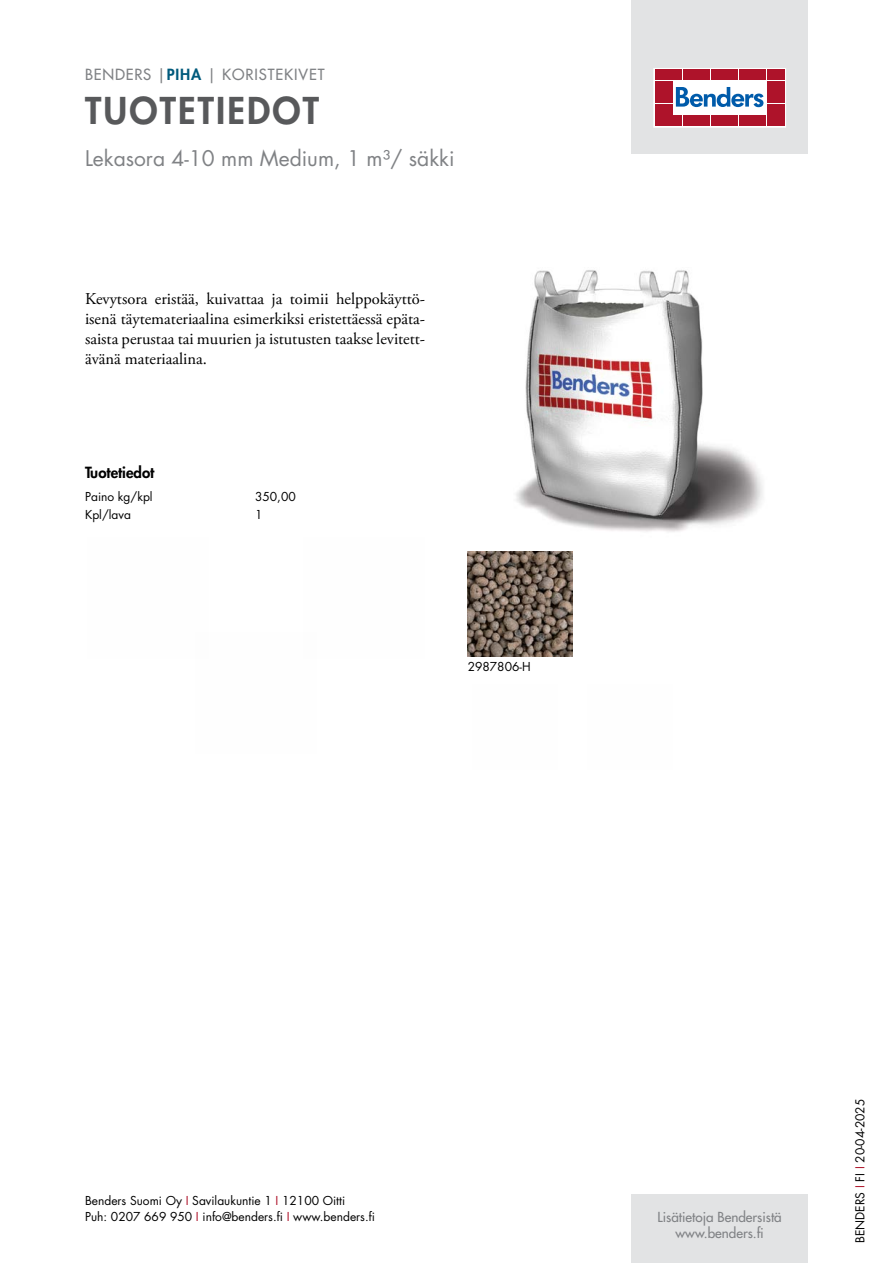
<style>
.page{position:relative;width:893px;height:1263px;background:#fff}
.page>*{position:absolute;margin:0;border:0;box-sizing:border-box;transform-origin:0 0}
.t1{font:800 36px "Futura Std";letter-spacing:.06em;color:#58595b}
.t2{font:21px "Futura Std";color:#808285}
.t3{font:16.5px/19.8px "Adobe Garamond Pro";color:#000;text-align:justify}
.t4{font:500 15px "Futura Std";letter-spacing:.06em;color:#808285}
.t5{font:800 15px "Futura Std";color:#000}
.t6{font:500 13.5px/16.2px "Futura Std";color:#808285;text-align:center}
.t7{font:12px/16.5px "Futura Std";color:#000}
.s1{font-weight:800;color:#005a7c}
.s2{color:#ae132a}
</style>
<div class="page">
<div style="left:631px;top:0;width:177px;height:153px;background:#e2e3e4"></div>
<div style="left:631px;top:1195px;width:177px;height:68px;background:#e2e3e4"></div>
<svg style="left:656px;top:70px;width:128px;height:55px;background:#ebc6cc"></svg>
<div style="left:654px;top:68px;width:132px;height:59px;border:1px solid #fff"></div>
<div style="left:655px;top:70px;width:8px;height:10px;background:#ae132a"></div>
<div style="left:664px;top:70px;width:8px;height:10px;background:#ae132a"></div>
<div style="left:655px;top:81px;width:8px;height:10px;background:#ae132a"></div>
<div style="left:664px;top:81px;width:8px;height:10px;background:#ae132a"></div>
<div style="left:655px;top:93px;width:8px;height:10px;background:#ae132a"></div>
<div style="left:664px;top:93px;width:8px;height:10px;background:#ae132a"></div>
<div style="left:655px;top:104px;width:8px;height:11px;background:#ae132a"></div>
<div style="left:664px;top:104px;width:8px;height:11px;background:#ae132a"></div>
<div style="left:655px;top:116px;width:8px;height:10px;background:#ae132a"></div>
<div style="left:664px;top:116px;width:8px;height:10px;background:#ae132a"></div>
<div style="left:674px;top:70px;width:8px;height:10px;background:#ae132a"></div>
<div style="left:683px;top:70px;width:8px;height:10px;background:#ae132a"></div>
<div style="left:692px;top:70px;width:8px;height:10px;background:#ae132a"></div>
<div style="left:702px;top:70px;width:8px;height:10px;background:#ae132a"></div>
<div style="left:711px;top:70px;width:8px;height:10px;background:#ae132a"></div>
<div style="left:720px;top:70px;width:8px;height:10px;background:#ae132a"></div>
<div style="left:730px;top:70px;width:8px;height:10px;background:#ae132a"></div>
<div style="left:739px;top:70px;width:8px;height:10px;background:#ae132a"></div>
<div style="left:748px;top:70px;width:8px;height:10px;background:#ae132a"></div>
<div style="left:758px;top:70px;width:8px;height:10px;background:#ae132a"></div>
<div style="left:674px;top:116px;width:8px;height:10px;background:#ae132a"></div>
<div style="left:683px;top:116px;width:8px;height:10px;background:#ae132a"></div>
<div style="left:692px;top:116px;width:8px;height:10px;background:#ae132a"></div>
<div style="left:702px;top:116px;width:8px;height:10px;background:#ae132a"></div>
<div style="left:711px;top:116px;width:8px;height:10px;background:#ae132a"></div>
<div style="left:720px;top:116px;width:8px;height:10px;background:#ae132a"></div>
<div style="left:730px;top:116px;width:8px;height:10px;background:#ae132a"></div>
<div style="left:739px;top:116px;width:8px;height:10px;background:#ae132a"></div>
<div style="left:748px;top:116px;width:8px;height:10px;background:#ae132a"></div>
<div style="left:758px;top:116px;width:8px;height:10px;background:#ae132a"></div>
<div style="left:767px;top:70px;width:8px;height:10px;background:#ae132a"></div>
<div style="left:776px;top:70px;width:8px;height:10px;background:#ae132a"></div>
<div style="left:767px;top:81px;width:8px;height:10px;background:#ae132a"></div>
<div style="left:776px;top:81px;width:8px;height:10px;background:#ae132a"></div>
<div style="left:767px;top:93px;width:8px;height:10px;background:#ae132a"></div>
<div style="left:776px;top:93px;width:8px;height:10px;background:#ae132a"></div>
<div style="left:767px;top:104px;width:8px;height:11px;background:#ae132a"></div>
<div style="left:776px;top:104px;width:8px;height:11px;background:#ae132a"></div>
<div style="left:767px;top:116px;width:8px;height:10px;background:#ae132a"></div>
<div style="left:776px;top:116px;width:8px;height:10px;background:#ae132a"></div>
<svg style="left:676px;top:87px;width:87px;height:20px;background:#89b3d7"></svg>
<img style="left:516px;top:270px;width:247px;height:262px">
<img style="left:468px;top:552px;width:105px;height:105px">
<p class="t4" style="left:85px;top:65px;width:241px">BENDERS |<span class="s1">PIHA</span> | KORISTEKIVET</p>
<h1 class="t1" style="left:85px;top:87px;width:236px">TUOTETIEDOT</h1>
<p class="t2" style="left:85px;top:144px;width:371px">Lekasora 4-10 mm Medium, 1 m³/ säkki</p>
<p class="t3" style="left:85px;top:290px;width:342px">Kevytsora eristää, kuivattaa ja toimii helppokäyttö&shy;isenä täytemateriaalina esimerkiksi eristettäessä epäta&shy;saista perustaa tai muurien ja istutusten taakse levitett&shy;ävänä materiaalina.</p>
<p class="t5" style="left:85px;top:463px;width:71px">Tuotetiedot</p>
<p class="t7" style="left:85px;top:488px;width:69px">Paino kg/kpl</p>
<p class="t7" style="left:255px;top:488px;width:42px">350,00</p>
<p class="t7" style="left:85px;top:507px;width:47px">Kpl/lava</p>
<p class="t7" style="left:255px;top:507px;width:9px">1</p>
<p class="t7" style="left:468px;top:659px;width:64px">2987806-H</p>
<p class="t7" style="left:85px;top:1192px;width:291px">Benders Suomi Oy <span class="s2">I</span> Savilaukuntie 1 <span class="s2">I</span> 12100 Oitti<br>Puh: 0207 669 950 <span class="s2">I</span> info@benders.fi <span class="s2">I</span> www.benders.fi</p>
<p class="t6" style="left:658px;top:1209px;width:126px">Lisätietoja Bendersistä www.benders.fi</p>
<p class="t7" style="left:852px;top:1243px;width:146px;rotate:-90deg">BENDERS <span class="s2">I</span> FI <span class="s2">I</span> 20-04-2025</p>
</div>
